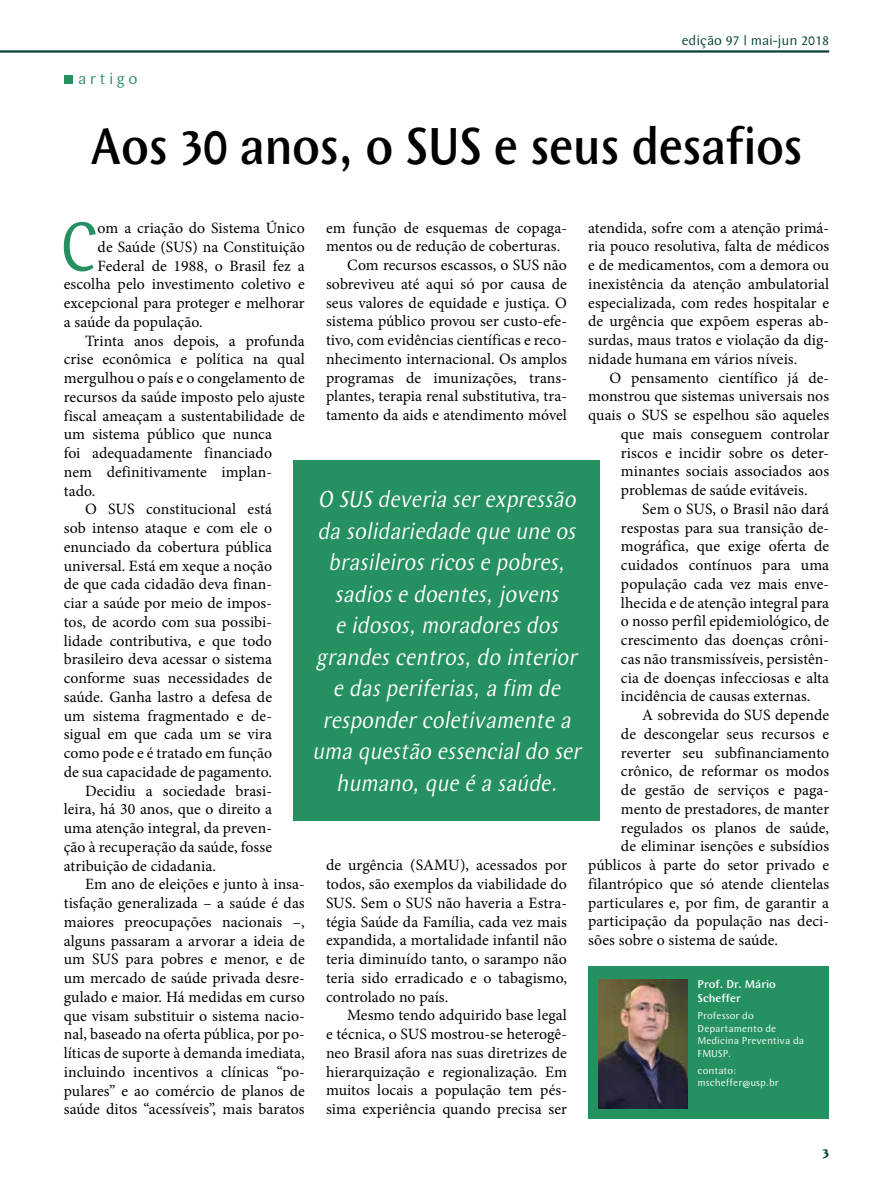
<style>
.page{position:relative;width:893px;height:1191px;background:#fff}
.page>*{position:absolute;margin:0;border:0;box-sizing:border-box;transform-origin:0 0}
.t1{font:72px "Wunderlich";color:#259060;scale:.9 1}
.t2{font:500 54px "Wunderlich";letter-spacing:-.01em;color:#000;scale:.9 1}
.t3{font:italic 24px/31.5px "Wunderlich";color:#fff;text-align:center;scale:.9 1}
.t4{font:16.5px "Wunderlich";letter-spacing:.2em;color:#259060}
.t5{font:15.75px/18.8px "Minion Pro";letter-spacing:.005em;color:#000;text-align:justify}
.t6{font:14.25px "Wunderlich";color:#004136}
.t7{font:700 14.25px "Wunderlich";color:#004136}
.t8{font:500 11.7px/14.4px "Wunderlich";color:#fff}
.t9{font:10.5px/12.6px "Wunderlich";color:#fff}
</style>
<div class="page">
<hr style="left:0;top:50px;width:829px;height:3px;background:#004136">
<div style="left:64px;top:75px;width:9px;height:9px;background:#259060"></div>
<div style="left:588px;top:966px;width:241px;height:153px;background:#259060"></div>
<div style="left:293px;top:460px;width:307px;height:361px;background:#259060"></div>
<img style="left:598px;top:979px;width:90px;height:129px">
<p class="t4" style="left:78px;top:69px;width:61px">artigo</p>
<p class="t6" style="left:682px;top:32px;width:149px">edição 97 | mai-jun 2018</p>
<h2 class="t2" style="left:90px;top:115px;width:793px">Aos 30 anos, o SUS e seus desafios</h2>
<h1 class="t1" style="left:60px;top:206px;width:44px">C</h1>
<p class="t5" style="left:98px;top:219px;width:209px">om a criação do Sistema Único</p>
<p class="t5" style="left:98px;top:237px;width:209px">de Saúde (SUS) na Constituição</p>
<p class="t5" style="left:98px;top:256px;width:209px">Federal de 1988, o Brasil fez a</p>
<p class="t5" style="left:64px;top:275px;width:242px">escolha pelo investimento coletivo e</p>
<p class="t5" style="left:64px;top:294px;width:242px">excepcional para proteger e melhorar</p>
<p class="t5" style="left:64px;top:312px;width:140px">a saúde da população.</p>
<p class="t5" style="left:85px;top:331px;width:221px">Trinta anos depois, a profunda</p>
<p class="t5" style="left:64px;top:350px;width:242px">crise econômica e política na qual</p>
<p class="t5" style="left:64px;top:369px;width:242px">mergulhou o país e o congelamento de</p>
<p class="t5" style="left:64px;top:387px;width:242px">recursos da saúde imposto pelo ajuste</p>
<p class="t5" style="left:64px;top:406px;width:242px">fiscal ameaçam a sustentabilidade de</p>
<p class="t5" style="left:64px;top:425px;width:210px">um sistema público que nunca</p>
<p class="t5" style="left:64px;top:444px;width:210px">foi adequadamente financiado</p>
<p class="t5" style="left:64px;top:462px;width:210px">nem definitivamente implan-</p>
<p class="t5" style="left:64px;top:481px;width:33px">tado.</p>
<p class="t5" style="left:85px;top:500px;width:188px">O SUS constitucional está</p>
<p class="t5" style="left:64px;top:519px;width:210px">sob intenso ataque e com ele o</p>
<p class="t5" style="left:64px;top:537px;width:210px">enunciado da cobertura pública</p>
<p class="t5" style="left:64px;top:556px;width:210px">universal. Está em xeque a noção</p>
<p class="t5" style="left:64px;top:575px;width:210px">de que cada cidadão deva finan-</p>
<p class="t5" style="left:64px;top:594px;width:210px">ciar a saúde por meio de impos-</p>
<p class="t5" style="left:64px;top:612px;width:210px">tos, de acordo com sua possibi-</p>
<p class="t5" style="left:64px;top:631px;width:210px">lidade contributiva, e que todo</p>
<p class="t5" style="left:64px;top:650px;width:210px">brasileiro deva acessar o sistema</p>
<p class="t5" style="left:64px;top:668px;width:210px">conforme suas necessidades de</p>
<p class="t5" style="left:64px;top:687px;width:210px">saúde. Ganha lastro a defesa de</p>
<p class="t5" style="left:64px;top:706px;width:210px">um sistema fragmentado e de-</p>
<p class="t5" style="left:64px;top:725px;width:210px">sigual em que cada um se vira</p>
<p class="t5" style="left:64px;top:743px;width:210px">como pode e é tratado em função</p>
<p class="t5" style="left:64px;top:762px;width:210px">de sua capacidade de pagamento.</p>
<p class="t5" style="left:85px;top:781px;width:188px">Decidiu a sociedade brasi-</p>
<p class="t5" style="left:64px;top:800px;width:210px">leira, há 30 anos, que o direito a</p>
<p class="t5" style="left:64px;top:818px;width:210px">uma atenção integral, da preven-</p>
<p class="t5" style="left:64px;top:837px;width:210px">ção à recuperação da saúde, fosse</p>
<p class="t5" style="left:64px;top:856px;width:154px">atribuição de cidadania.</p>
<p class="t5" style="left:85px;top:875px;width:221px">Em ano de eleições e junto à insa-</p>
<p class="t5" style="left:64px;top:893px;width:242px">tisfação generalizada – a saúde é das</p>
<p class="t5" style="left:64px;top:912px;width:242px">maiores preocupações nacionais –,</p>
<p class="t5" style="left:64px;top:931px;width:242px">alguns passaram a arvorar a ideia de</p>
<p class="t5" style="left:64px;top:950px;width:242px">um SUS para pobres e menor, e de</p>
<p class="t5" style="left:64px;top:968px;width:242px">um mercado de saúde privada desre-</p>
<p class="t5" style="left:64px;top:987px;width:242px">gulado e maior. Há medidas em curso</p>
<p class="t5" style="left:64px;top:1006px;width:242px">que visam substituir o sistema nacio-</p>
<p class="t5" style="left:64px;top:1025px;width:242px">nal, baseado na oferta pública, por po-</p>
<p class="t5" style="left:64px;top:1043px;width:242px">líticas de suporte à demanda imediata,</p>
<p class="t5" style="left:64px;top:1062px;width:242px">incluindo incentivos a clínicas “po-</p>
<p class="t5" style="left:64px;top:1081px;width:242px">pulares” e ao comércio de planos de</p>
<p class="t5" style="left:64px;top:1100px;width:242px">saúde ditos “acessíveis”, mais baratos</p>
<p class="t5" style="left:588px;top:218px;width:242px">atendida, sofre com a atenção primá&shy;ria pouco resolutiva, falta de médicos e de medicamentos, com a demora ou inexistência da atenção ambulatorial especializada, com redes hospitalar e de urgência que expõem esperas ab&shy;surdas, maus tratos e violação da dig&shy;nidade humana em vários níveis.</p>
<p class="t5" style="left:609px;top:368px;width:221px">O pensamento científico já de-</p>
<p class="t5" style="left:588px;top:387px;width:242px">monstrou que sistemas universais nos</p>
<p class="t5" style="left:588px;top:406px;width:242px">quais o SUS se espelhou são aqueles</p>
<p class="t5" style="left:621px;top:424px;width:210px">que mais conseguem controlar</p>
<p class="t5" style="left:621px;top:443px;width:210px">riscos e incidir sobre os deter-</p>
<p class="t5" style="left:621px;top:462px;width:210px">minantes sociais associados aos</p>
<p class="t5" style="left:621px;top:481px;width:188px">problemas de saúde evitáveis.</p>
<p class="t5" style="left:642px;top:499px;width:188px">Sem o SUS, o Brasil não dará</p>
<p class="t5" style="left:621px;top:518px;width:210px">respostas para sua transição de-</p>
<p class="t5" style="left:621px;top:537px;width:210px">mográfica, que exige oferta de</p>
<p class="t5" style="left:621px;top:556px;width:210px">cuidados contínuos para uma</p>
<p class="t5" style="left:621px;top:574px;width:210px">população cada vez mais enve-</p>
<p class="t5" style="left:621px;top:593px;width:210px">lhecida e de atenção integral para</p>
<p class="t5" style="left:621px;top:612px;width:210px">o nosso perfil epidemiológico, de</p>
<p class="t5" style="left:621px;top:630px;width:210px">crescimento das doenças crôni-</p>
<p class="t5" style="left:621px;top:649px;width:210px">cas não transmissíveis, persistên-</p>
<p class="t5" style="left:621px;top:668px;width:210px">cia de doenças infecciosas e alta</p>
<p class="t5" style="left:621px;top:687px;width:191px">incidência de causas externas.</p>
<p class="t5" style="left:642px;top:705px;width:188px">A sobrevida do SUS depende</p>
<p class="t5" style="left:621px;top:724px;width:210px">de descongelar seus recursos e</p>
<p class="t5" style="left:621px;top:743px;width:210px">reverter seu subfinanciamento</p>
<p class="t5" style="left:621px;top:762px;width:210px">crônico, de reformar os modos</p>
<p class="t5" style="left:621px;top:780px;width:210px">de gestão de serviços e paga-</p>
<p class="t5" style="left:621px;top:799px;width:210px">mento de prestadores, de manter</p>
<p class="t5" style="left:621px;top:818px;width:210px">regulados os planos de saúde,</p>
<p class="t5" style="left:621px;top:837px;width:210px">de eliminar isenções e subsídios</p>
<p class="t5" style="left:588px;top:855px;width:242px">públicos à parte do setor privado e</p>
<p class="t5" style="left:588px;top:874px;width:242px">filantrópico que só atende clientelas</p>
<p class="t5" style="left:588px;top:893px;width:242px">particulares e, por fim, de garantir a</p>
<p class="t5" style="left:588px;top:912px;width:242px">participação da população nas deci-</p>
<p class="t5" style="left:588px;top:930px;width:191px">sões sobre o sistema de saúde.</p>
<p class="t5" style="left:326px;top:218px;width:242px">em função de esquemas de copaga-</p>
<p class="t5" style="left:326px;top:237px;width:236px">mentos ou de redução de coberturas.</p>
<p class="t5" style="left:347px;top:256px;width:221px">Com recursos escassos, o SUS não</p>
<p class="t5" style="left:326px;top:275px;width:242px">sobreviveu até aqui só por causa de</p>
<p class="t5" style="left:326px;top:293px;width:242px">seus valores de equidade e justiça. O</p>
<p class="t5" style="left:326px;top:312px;width:242px">sistema público provou ser custo-efe-</p>
<p class="t5" style="left:326px;top:331px;width:242px">tivo, com evidências científicas e reco-</p>
<p class="t5" style="left:326px;top:350px;width:242px">nhecimento internacional. Os amplos</p>
<p class="t5" style="left:326px;top:368px;width:242px">programas de imunizações, trans-</p>
<p class="t5" style="left:326px;top:387px;width:242px">plantes, terapia renal substitutiva, tra-</p>
<p class="t5" style="left:326px;top:406px;width:242px">tamento da aids e atendimento móvel</p>
<p class="t3" style="left:312px;top:484px;width:306px">O SUS deveria serexpressão da solidariedade que une os brasileirosricose pobres, sadiose doentes,jovens<br>e idosos,moradoresdos grandescentros,do interior e dasperiferias,a fim de respondercoletivamente a uma questão essencialdo ser humano,que é a saúde.</p>
<p class="t5" style="left:326px;top:856px;width:242px">de urgência (SAMU), acessados por todos, são exemplos da viabilidade do SUS. Sem o SUS não haveria a Estra&shy;tégia Saúde da Família, cada vez mais expandida, a mortalidade infantil não teria diminuído tanto, o sarampo não teria sido erradicado e o tabagismo, controlado no país.</p>
<p class="t5" style="left:326px;top:1006px;width:242px;text-indent:21px">Mesmo tendo adquirido base legal e técnica, o SUS mostrou-se heterogê&shy;neo Brasil afora nas suas diretrizes de hierarquização e regionalização. Em muitos locais a população tem pés&shy;sima experiência quando precisa ser</p>
<p class="t8" style="left:698px;top:976px;width:80px">Prof. Dr. Mário<br>Scheffer</p>
<p class="t9" style="left:698px;top:1009px;width:108px">Professor do<br>Departamento de<br>Medicina Preventiva da<br>FMUSP.</p>
<p class="t9" style="left:698px;top:1064px;width:83px">contato: mscheffer@usp.br</p>
<p class="t7" style="left:822px;top:1145px;width:9px">3</p>
</div>
